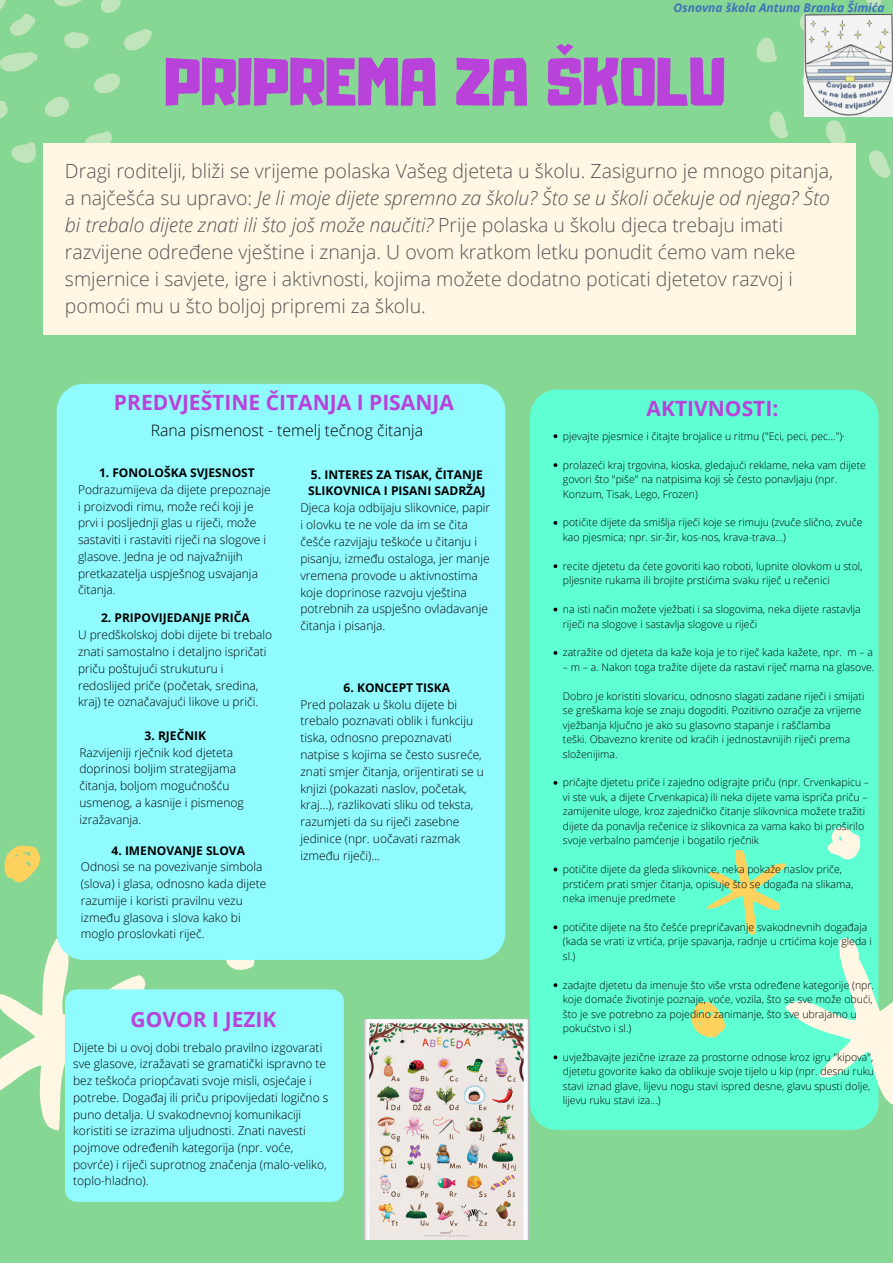
<style>
.page{position:relative;width:893px;height:1263px;background:#86d694}
.page>*{position:absolute;margin:0;border:0;box-sizing:border-box;transform-origin:0 0}
.t1{font:60px "Adumu";color:#b942db}
.t2{font:700 21px "Open Sans";color:#b942db}
.t3{font:300 19.5px/26.8px "Open Sans";color:#545454}
.t4{font:300 15.75px "Open Sans";color:#000}
.t5{font:300 12.08px/16.9px "Open Sans";color:#000}
.t6{font:700 12.08px/16.9px "Open Sans";color:#000}
.t7{font:300 12px/16.8px "Open Sans";color:#000}
.t8{font:700 12px "Open Sans";color:#000}
.t9{font:italic 700 12px "Open Sans";color:#4072bb}
.t10{font:300 10.5px/14.5px "Open Sans";color:#000}
.s1{font-style:italic}
</style>
<div class="page">
<div style="left:44px;top:143px;width:812px;height:192px;background:#fff6e3"></div>
<svg style="left:0;top:0;width:152px;height:170px"></svg>
<svg style="left:756px;top:0;width:135px;height:178px"></svg>
<svg style="left:226px;top:960px;width:29px;height:10px"></svg>
<svg style="left:0;top:925px;width:146px;height:206px"></svg>
<svg style="left:4px;top:845px;width:37px;height:38px"></svg>
<div style="left:530px;top:390px;width:348px;height:740px;background:#5dffd3;border-radius:27px"></div>
<svg style="left:691px;top:820px;width:202px;height:310px"></svg>
<div style="left:57px;top:384px;width:448px;height:576px;background:#8ffbff;border-radius:27px"></div>
<div style="left:65px;top:989px;width:279px;height:213px;background:#8ffbff;border-radius:12px"></div>
<svg style="left:553px;top:434px;width:4px;height:4px"></svg>
<svg style="left:553px;top:463px;width:4px;height:4px"></svg>
<svg style="left:553px;top:521px;width:4px;height:4px"></svg>
<svg style="left:553px;top:564px;width:4px;height:4px"></svg>
<svg style="left:553px;top:608px;width:4px;height:3px"></svg>
<svg style="left:553px;top:651px;width:4px;height:4px"></svg>
<svg style="left:553px;top:781px;width:4px;height:4px"></svg>
<svg style="left:553px;top:868px;width:4px;height:3px"></svg>
<svg style="left:553px;top:925px;width:4px;height:4px"></svg>
<svg style="left:553px;top:983px;width:4px;height:4px"></svg>
<svg style="left:553px;top:1055px;width:4px;height:4px"></svg>
<img style="left:365px;top:1019px;width:163px;height:221px">
<img style="left:804px;top:14px;width:89px;height:103px">
<p class="t9" style="left:673px;top:-1px;width:213px">Osnovna škola Antuna Branka Šimića</p>
<h1 class="t1" style="left:165px;top:31px;width:562px">PRIPREMA ZA ŠKOLU</h1>
<p class="t3" style="left:65px;top:157px;width:769px">Dragi roditelji, bliži se vrijeme polaska Vašeg djeteta u školu. Zasigurno je mnogo pitanja, a najčešća su upravo: <span class="s1">Je li moje dijete spremno za školu? Što se u školi očekuje od njega? Što bi trebalo dijete znati ili što još može naučiti?</span> Prije polaska u školu djeca trebaju imati razvijene određene vještine i znanja. U ovom kratkom letku ponudit ćemo vam neke smjernice i savjete, igre i aktivnosti, kojima možete dodatno poticati djetetov razvoj i pomoći mu u što boljoj pripremi za školu.</p>
<h2 class="t2" style="left:114px;top:388px;width:341px">PREDVJEŠTINE ČITANJA I PISANJA</h2>
<h3 class="t4" style="left:151px;top:419px;width:274px">Rana pismenost - temelj tečnog čitanja</h3>
<p class="t8" style="left:99px;top:464px;width:157px">1. FONOLOŠKA SVJESNOST</p>
<p class="t7" style="left:78px;top:481px;width:194px">Podrazumijeva da dijete prepoznaje i proizvodi rimu, može reći koji je prvi i posljednji glas u riječi, može sastaviti i rastaviti riječi na slogove i glasove. Jedna je od najvažnijih pretkazatelja uspješnog usvajanja čitanja.</p>
<p class="t6" style="left:308px;top:465px;width:179px">5. INTERES ZA TISAK, ČITANJE<br>SLIKOVNICA I PISANI SADRŽAJ</p>
<p class="t5" style="left:300px;top:499px;width:191px">Djeca koja odbijaju slikovnice, papir i olovku te ne vole da im se čita češće razvijaju teškoće u čitanju i pisanju, između ostaloga, jer manje vremena provode u aktivnostima koje doprinose razvoju vještina potrebnih za uspješno ovladavanje čitanja i pisanja.</p>
<p class="t8" style="left:101px;top:610px;width:150px">2. PRIPOVIJEDANJE PRIČA</p>
<p class="t7" style="left:78px;top:626px;width:196px">U predškolskoj dobi dijete bi trebalo znati samostalno i detaljno ispričati priču poštujući strukuturu i redoslijed priče (početak, sredina, kraj) te označavajući likove u priči.</p>
<p class="t8" style="left:344px;top:679px;width:108px">6. KONCEPT TISKA</p>
<p class="t7" style="left:300px;top:695px;width:185px">Pred polazak u školu dijete bi trebalo poznavati oblik i funkciju tiska, odnosno prepoznavati natpise s kojima se često susreće, znati smjer čitanja, orijentirati se u knjizi (pokazati naslov, početak, kraj...), razlikovati sliku od teksta, razumjeti da su riječi zasebne jedinice (npr. uočavati razmak između riječi)...</p>
<p class="t8" style="left:145px;top:727px;width:63px">3. RJEČNIK</p>
<p class="t7" style="left:79px;top:744px;width:166px">Razvijeniji rječnik kod djeteta doprinosi boljim strategijama čitanja, boljom mogućnošću usmenog, a kasnije i pismenog izražavanja.</p>
<p class="t8" style="left:112px;top:842px;width:135px">4. IMENOVANJE SLOVA</p>
<p class="t7" style="left:81px;top:858px;width:187px">Odnosi se na povezivanje simbola (slova) i glasa, odnosno kada dijete razumije i koristi pravilnu vezu između glasova i slova kako bi moglo proslovkati riječ.</p>
<h2 class="t2" style="left:131px;top:1005px;width:147px">GOVOR I JEZIK</h2>
<p class="t7" style="left:73px;top:1038px;width:257px">Dijete bi u ovoj dobi trebalo pravilno izgovarati sve glasove, izražavati se gramatički ispravno te bez teškoća priopćavati svoje misli, osjećaje i potrebe. Događaj ili priču pripovijedati logično s puno detalja. U svakodnevnoj komunikaciji koristiti se izrazima uljudnosti. Znati navesti pojmove određenih kategorija (npr. voće, povrće) i riječi suprotnog značenja (malo-veliko, toplo-hladno).</p>
<h2 class="t2" style="left:646px;top:393px;width:133px">AKTIVNOSTI:</h2>
<p class="t10" style="left:563px;top:428px;width:283px">pjevajte pjesmice i čitajte brojalice u ritmu ("Eci, peci, pec…")·</p>
<p class="t10" style="left:563px;top:457px;width:304px">prolazeći kraj trgovina, kioska, gledajući reklame, neka vam dijete govori što "piše" na natpisima koji se često ponavljaju (npr.<br>Konzum, Tisak, Lego, Frozen)</p>
<p class="t10" style="left:563px;top:515px;width:301px">potičite dijete da smišlja riječi koje se rimuju (zvuče slično, zvuče kao pjesmica; npr. sir-žir, kos-nos, krava-trava...)</p>
<p class="t10" style="left:563px;top:558px;width:301px">recite djetetu da ćete govoriti kao roboti, lupnite olovkom u stol, pljesnite rukama ili brojite prstićima svaku riječ u rečenici</p>
<p class="t10" style="left:563px;top:602px;width:299px">na isti način možete vježbati i sa slogovima, neka dijete rastavlja riječi na slogove i sastavlja slogove u riječi</p>
<p class="t10" style="left:563px;top:645px;width:312px">zatražite od djeteta da kaže koja je to riječ kada kažete, npr. m – a</p>
<p class="t10" style="left:563px;top:659px;width:313px">– m – a. Nakon toga tražite dijete da rastavi riječ mama na glasove.</p>
<h3 class="t4" style="left:728px;top:464px;width:5px">·</h3>
<p class="t10" style="left:563px;top:688px;width:303px">Dobro je koristiti slovaricu, odnosno slagati zadane riječi i smijati se greškama koje se znaju dogoditi. Pozitivno ozračje za vrijeme vježbanja ključno je ako su glasovno stapanje i raščlamba<br>teški. Obavezno krenite od kraćih i jednostavnijih riječi prema složenijima.</p>
<p class="t10" style="left:563px;top:775px;width:308px">pričajte djetetu priče i zajedno odigrajte priču (npr. Crvenkapicu – vi ste vuk, a dijete Crvenkapica) ili neka dijete vama ispriča priču – zamijenite uloge, kroz zajedničko čitanje slikovnica možete tražiti dijete da ponavlja rečenice iz slikovnica za vama kako bi proširilo svoje verbalno pamćenje i bogatilo rječnik</p>
<p class="t10" style="left:563px;top:862px;width:292px">potičite dijete da gleda slikovnice, neka pokaže naslov priče, prstićem prati smjer čitanja, opisuje što se događa na slikama, neka imenuje predmete</p>
<p class="t10" style="left:563px;top:919px;width:310px">potičite dijete na što češće prepričavanje svakodnevnih događaja (kada se vrati iz vrtića, prije spavanja, radnje u crtićima koje gleda i sl.)</p>
<p class="t10" style="left:563px;top:977px;width:313px">zadajte djetetu da imenuje što više vrsta određene kategorije (npr. koje domaće životinje poznaje, voće, vozila, što se sve može obući, što je sve potrebno za pojedino zanimanje, što sve ubrajamo u pokućstvo i sl.)</p>
<p class="t10" style="left:563px;top:1049px;width:313px">uvježbavajte jezične izraze za prostorne odnose kroz igru "kipova", djetetu govorite kako da oblikuje svoje tijelo u kip (npr. desnu ruku stavi iznad glave, lijevu nogu stavi ispred desne, glavu spusti dolje, lijevu ruku stavi iza...)</p>
</div>
